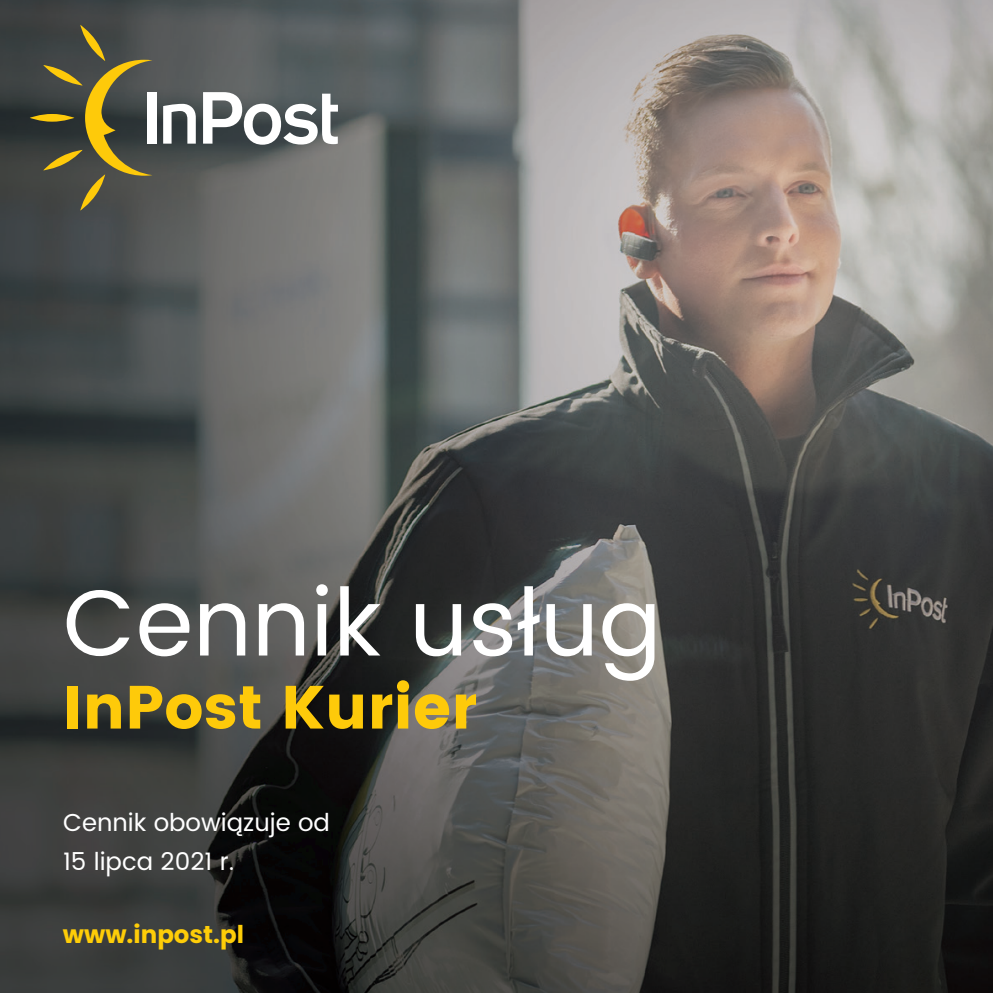
<style>
.page{position:relative;width:993px;height:993px;background:#fff}
.page>*{position:absolute;margin:0;border:0;box-sizing:border-box;transform-origin:0 0}
.t1{font:93.62px "Poppins";color:#fff}
.t2{font:60.9px "Poppins";color:#feca0a}
.t3{font:24.5px/39.4px "Poppins";color:#fff}
.t4{font:700 24.5px "Poppins";color:#fecd08}
</style>
<div class="page">
<img style="left:0;top:0;width:992px;height:992px">
<div style="left:147px;top:92px;width:10px;height:52px;background:#fff"></div>
<svg style="left:163px;top:104px;width:33px;height:40px"></svg>
<svg style="left:203px;top:92px;width:135px;height:53px"></svg>
<svg style="left:30px;top:114px;width:44px;height:8px"></svg>
<svg style="left:43px;top:25px;width:109px;height:185px;background:#5f5b3f"></svg>
<h1 class="t1" style="left:63px;top:554px;width:599px">Cennik usług</h1>
<h2 class="t2" style="left:63px;top:671px;width:415px">InPost Kurier</h2>
<p class="t3" style="left:63px;top:803px;width:268px">Cennik obowiązuje od<br>15 lipca 2021 r.</p>
<p class="t4" style="left:63px;top:919px;width:182px">www.inpost.pl</p>
</div>
